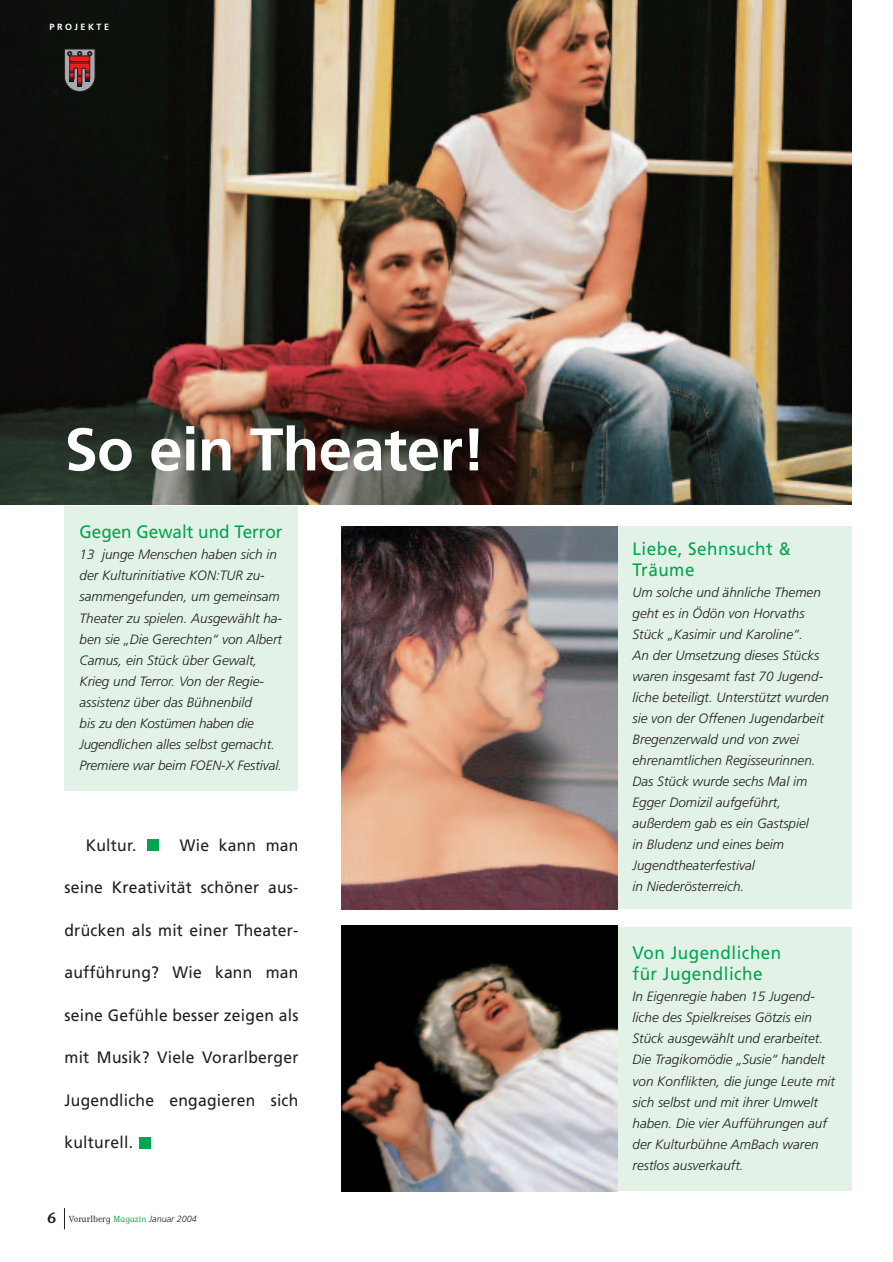
<style>
.page{position:relative;width:893px;height:1262px;background:#fff}
.page>*{position:absolute;margin:0;border:0;box-sizing:border-box;transform-origin:0 0}
.t1{font:700 60px "Frutiger";letter-spacing:-.01em;color:#fff}
.t2{font:18px/21px "Frutiger";letter-spacing:.03em;color:#00a54f;scale:.95 1}
.t3{font:18px "Frutiger";color:#00a54f;scale:.95 1}
.t4{font:16.5px "Frutiger";letter-spacing:.015em;color:#231f20;scale:.95 1}
.t5{font:italic 300 13.5px/21px "Frutiger";color:#231f20}
.t6{font:300 9px "Vorarlberger";letter-spacing:.03em;color:#231f20;scale:.9 1}
.t7{font:700 9px "Frutiger";letter-spacing:.28em;color:#fff}
.s1{font-family:"Stone Sans";font-weight:600;font-size:15px}
.s2{color:#00a54f}
.s3{font-family:"Frutiger";font-style:italic}
</style>
<div class="page">
<img style="left:0;top:0;width:851px;height:504px">
<img style="left:341px;top:526px;width:276px;height:383px">
<svg style="left:64px;top:1208px;width:1px;height:21px"></svg>
<svg style="left:64px;top:48px;width:32px;height:44px"></svg>
<img style="left:341px;top:925px;width:276px;height:266px">
<div style="left:139px;top:1136px;width:12px;height:12px;background:#00a54f"></div>
<div style="left:147px;top:838px;width:12px;height:12px;background:#00a54f"></div>
<div style="left:617px;top:927px;width:234px;height:264px;background:#e3f2e7"></div>
<div style="left:64px;top:506px;width:234px;height:285px;background:#e3f2e7"></div>
<div style="left:617px;top:526px;width:234px;height:383px;background:#e3f2e7"></div>
<p class="t7" style="left:50px;top:23px;width:61px">PROJEKTE</p>
<h1 class="t1" style="left:64px;top:425px;width:422px">So ein Theater!</h1>
<h2 class="t3" style="left:79px;top:525px;width:215px">Gegen Gewalt und Terror</h2>
<p class="t5" style="left:79px;top:545px;width:204px">13 junge Menschen haben sich in der Kulturinitiative KON:TUR zu&shy;sammengefunden, um gemeinsam<br>Theater zu spielen. Ausgewählt ha&shy;ben sie „Die Gerechten“ von Albert<br>Camus, ein Stück über Gewalt,<br>Krieg und Terror. Von der Regie&shy;assistenz über das Bühnenbild<br>bis zu den Kostümen haben die<br>Jugendlichen alles selbst gemacht.<br>Premiere war beim FOEN-X Festival.</p>
<h2 class="t2" style="left:632px;top:539px;width:168px">Liebe, Sehnsucht &amp;<br>Träume</h2>
<p class="t5" style="left:632px;top:583px;width:198px">Um solche und ähnliche Themen geht es in Ödön von Horvaths<br>Stück „Kasimir und Karoline“.<br>An der Umsetzung dieses Stücks waren insgesamt fast 70 Jugend&shy;liche beteiligt. Unterstützt wurden sie von der Offenen Jugendarbeit<br>Bregenzerwald und von zwei ehrenamtlichen Regisseurinnen.<br>Das Stück wurde sechs Mal im<br>Egger Domizil aufgeführt, außerdem gab es ein Gastspiel<br>in Bludenz und eines beim<br>Jugendtheaterfestival<br>in Niederösterreich.</p>
<p class="t4" style="left:86px;top:838px;width:55px">Kultur.</p>
<p class="t4" style="left:180px;top:838px;width:126px">Wie kann man</p>
<p class="t4" style="left:64px;top:881px;width:248px">seine Kreativität schöner aus-</p>
<p class="t4" style="left:64px;top:923px;width:248px">drücken als mit einer Theater-</p>
<p class="t4" style="left:64px;top:966px;width:248px">aufführung? Wie kann man</p>
<p class="t4" style="left:64px;top:1008px;width:248px">seine Gefühle besser zeigen als</p>
<p class="t4" style="left:64px;top:1051px;width:248px">mit Musik? Viele Vorarlberger</p>
<p class="t4" style="left:64px;top:1093px;width:248px">Jugendliche engagieren sich</p>
<p class="t4" style="left:64px;top:1136px;width:74px">kulturell.</p>
<h2 class="t2" style="left:632px;top:944px;width:158px">Von Jugendlichen für Jugendliche</h2>
<p class="t5" style="left:632px;top:987px;width:204px">In Eigenregie haben 15 Jugend&shy;liche des Spielkreises Götzis ein<br>Stück ausgewählt und erarbeitet.<br>Die Tragikomödie „Susie“ handelt von Konflikten, die junge Leute mit sich selbst und mit ihrer Umwelt haben. Die vier Aufführungen auf der Kulturbühne AmBach waren restlos ausverkauft.</p>
<p class="t6" style="left:47px;top:1215px;width:167px"><span class="s1">6</span> Vorarlberg <span class="s2">Magazin</span> <span class="s3">Januar 2004</span></p>
</div>
